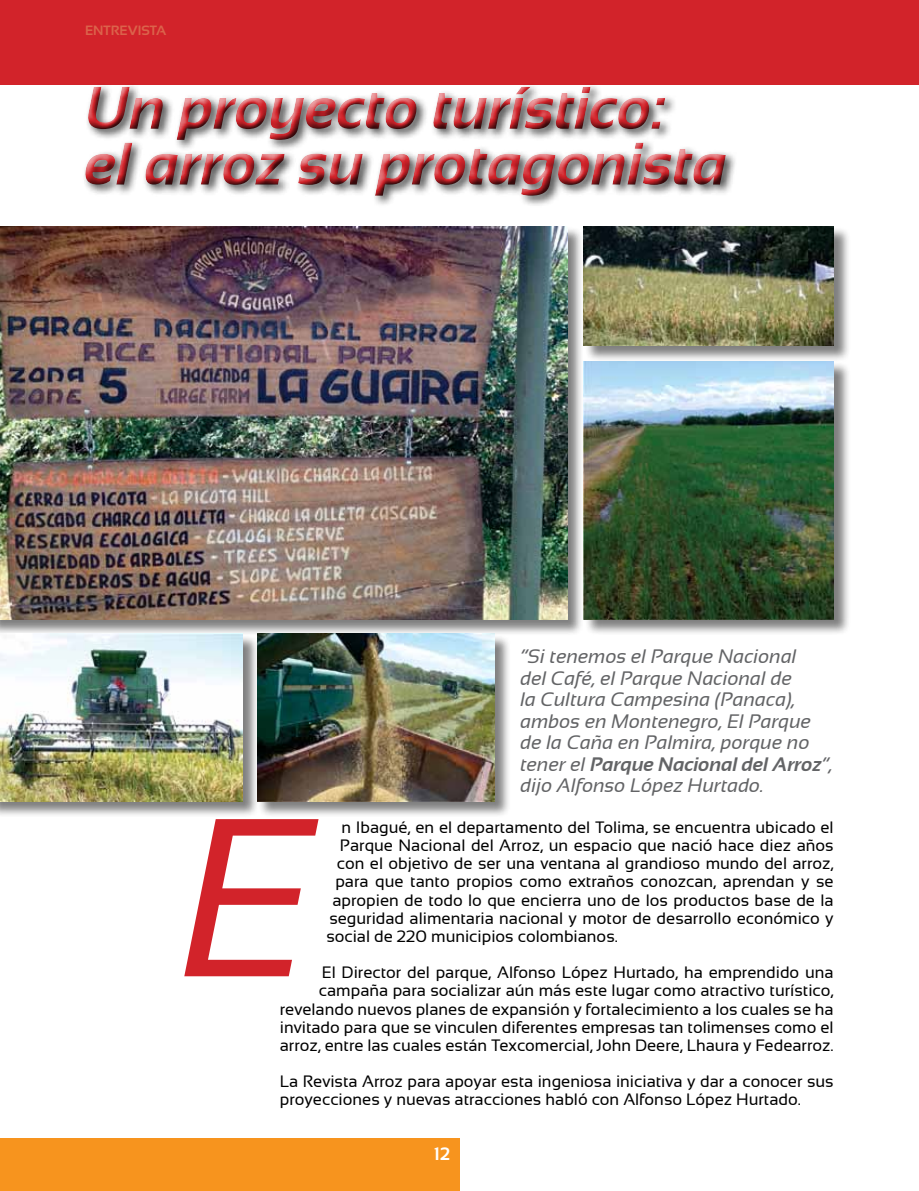
<style>
.page{position:relative;width:919px;height:1191px;background:#fff}
.page>*{position:absolute;margin:0;border:0;box-sizing:border-box;transform-origin:0 0}
.t1{font:italic 225px "Sansation";color:#d2232a}
.t2{font:italic 700 60px/55.8px "Sansation";color:#d2232a}
.t3{font:italic 19.5px/21.5px "Sansation";color:#636466}
.t4{font:700 18px "Sansation";color:#fff}
.t5{font:16.5px/18.1px "Sansation";color:#000;text-align:right}
.t6{font:700 13.5px "Sansation";color:#db634b}
.s1{font-weight:700}
</style>
<div class="page">
<div style="left:0;top:0;width:918px;height:85px;background:#d2232a"></div>
<div style="left:0;top:1138px;width:459px;height:53px;background:#f7941e"></div>
<div style="left:0;top:226px;width:583px;height:410px;background:#000;opacity:.5"></div>
<img style="left:0;top:226px;width:567px;height:393px">
<div style="left:0;top:634px;width:259px;height:183px;background:#000;opacity:.5"></div>
<img style="left:0;top:633px;width:242px;height:168px">
<div style="left:257px;top:634px;width:254px;height:183px;background:#000;opacity:.5"></div>
<img style="left:257px;top:633px;width:237px;height:168px">
<div style="left:583px;top:226px;width:267px;height:136px;background:#000;opacity:.5"></div>
<img style="left:583px;top:226px;width:250px;height:119px">
<div style="left:583px;top:361px;width:267px;height:275px;background:#000;opacity:.5"></div>
<img style="left:583px;top:361px;width:250px;height:258px">
<div style="left:76px;top:76px;width:658px;height:127px;background:#d2232a"></div>
<div style="left:78px;top:80px;width:658px;height:127px;background:#000;opacity:.75"></div>
<p class="t6" style="left:85px;top:22px;width:83px">ENTREVISTA</p>
<h2 class="t2" style="left:85px;top:80px;width:644px">Un proyecto turístico: el arroz su protagonista</h2>
<p class="t3" style="left:520px;top:646px;width:314px">“Si tenemos el Parque Nacional<br>del Café, el Parque Nacional de<br>la Cultura Campesina (Panaca), ambos en Montenegro, El Parque de la Caña en Palmira, porque no tener el <span class="s1">Parque Nacional del Arroz</span>”, dijo Alfonso López Hurtado.</p>
<h1 class="t1" style="left:181px;top:772px;width:137px">E</h1>
<p class="t5" style="left:341px;top:818px;width:493px">n Ibagué, en el departamento del Tolima, se encuentra ubicado el</p>
<p class="t5" style="left:340px;top:836px;width:495px">Parque Nacional del Arroz, un espacio que nació hace diez años</p>
<p class="t5" style="left:337px;top:854px;width:498px">con el objetivo de ser una ventana al grandioso mundo del arroz,</p>
<p class="t5" style="left:335px;top:872px;width:499px">para que tanto propios como extraños conozcan, aprendan y se</p>
<p class="t5" style="left:332px;top:890px;width:502px">apropien de todo lo que encierra uno de los productos base de la</p>
<p class="t5" style="left:329px;top:909px;width:506px">seguridad alimentaria nacional y motor de desarrollo económico y</p>
<p class="t5" style="left:326px;top:927px;width:293px">social de 220 municipios colombianos.</p>
<p class="t5" style="left:280px;top:963px;width:555px">El Director del parque, Alfonso López Hurtado, ha emprendido una campaña para socializar aún más este lugar como atractivo turístico, revelando nuevos planes de expansión y fortalecimiento a los cuales se ha invitado para que se vinculen diferentes empresas tan tolimenses como el arroz, entre las cuales están Texcomercial, John Deere, Lhaura y Fedearroz.</p>
<p class="t5" style="left:280px;top:1072px;width:555px;text-align:left">La Revista Arroz para apoyar esta ingeniosa iniciativa y dar a conocer sus proyecciones y nuevas atracciones habló con Alfonso López Hurtado.</p>
<p class="t4" style="left:433px;top:1143px;width:18px">12</p>
</div>
